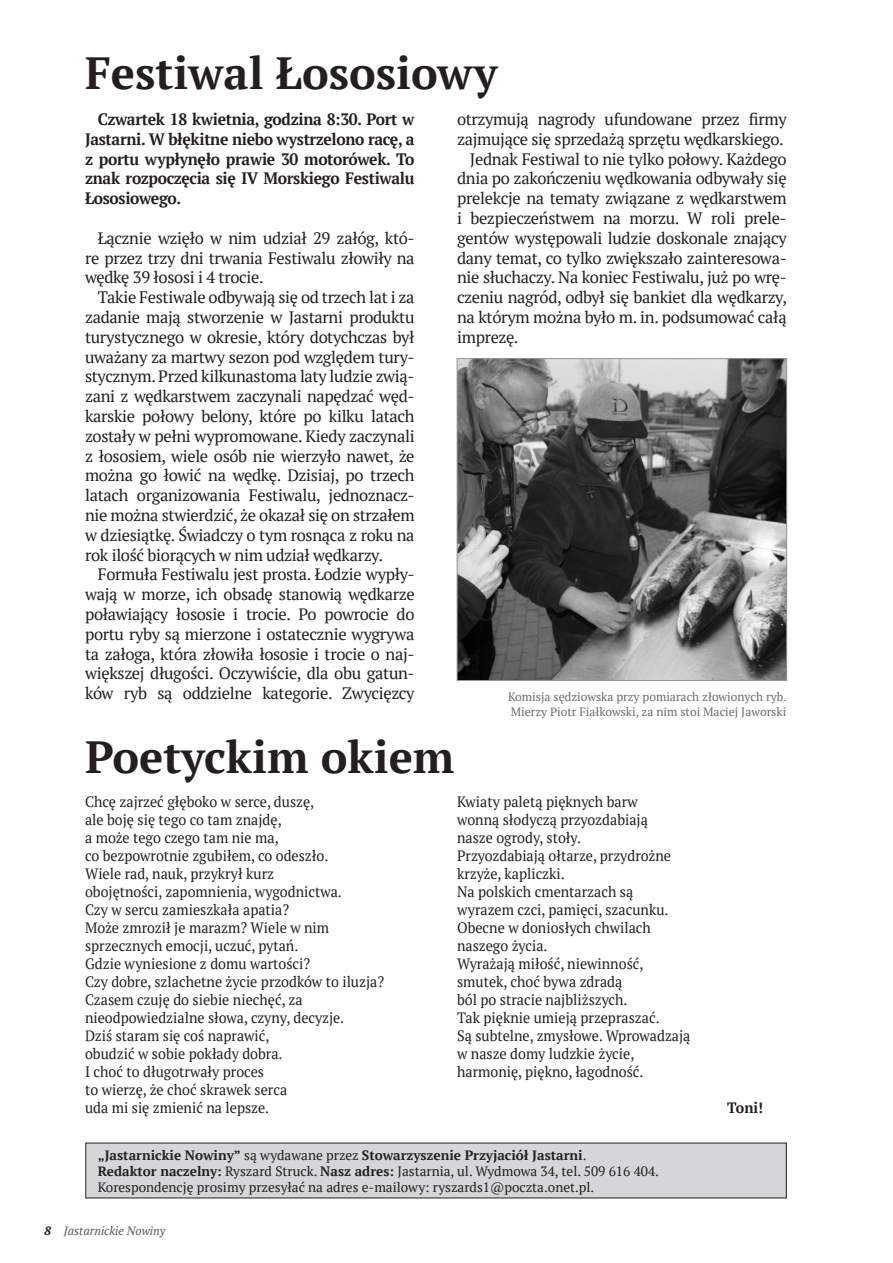
<style>
.page{position:relative;width:893px;height:1263px;background:#fff}
.page>*{position:absolute;margin:0;border:0;box-sizing:border-box;transform-origin:0 0}
.t1{font:700 45px "PT Serif";color:#231f20}
.t2{font:16.5px/19.8px "PT Serif";letter-spacing:-.02em;color:#231f20;text-align:justify}
.t3{font:700 16.5px/19.8px "PT Serif";letter-spacing:-.02em;color:#231f20;text-align:justify;scale:.95 1}
.t4{font:15px/18px "PT Serif";color:#231f20;scale:.95 1}
.t5{font:700 15px "PT Serif";color:#231f20;scale:.95 1}
.t6{font:13.5px/16.2px "PT Serif";color:#231f20}
.t7{font:12px/14.4px "PT Serif";color:#6c6d70}
.t8{font:italic 12px "PT Serif";color:#57585a}
.s1{font-weight:700}
.s2{font-weight:700;color:#231f20}
</style>
<div class="page">
<div style="left:86px;top:1143px;width:700px;height:55px;background:#d5d6d8"></div>
<img style="left:459px;top:360px;width:326px;height:319px">
<div style="left:457px;top:358px;width:330px;height:323px;border:1px solid #939598"></div>
<h1 class="t1" style="left:85px;top:43px;width:414px">Festiwal Łososiowy</h1>
<p class="t3" style="left:85px;top:109px;width:348px;text-indent:13px">Czwartek 18 kwietnia, godzina 8:30. Port w Jastarni. W błękitne niebo wystrzelono racę, a z portu wypłynęło prawie 30 motorówek. To znak rozpoczęcia się IV Morskiego Festiwalu Łososiowego.</p>
<p class="t2" style="left:85px;top:228px;width:331px;text-indent:13px">Łącznie wzięło w nim udział 29 załóg, któ&shy;re przez trzy dni trwania Festiwalu złowiły na wędkę 39 łososi i 4 trocie.</p>
<p class="t2" style="left:85px;top:287px;width:331px;text-indent:13px">Takie Festiwale odbywają się od trzech lat i za zadanie mają stworzenie w Jastarni produktu turystycznego w okresie, który dotychczas był uważany za martwy sezon pod względem tury&shy;stycznym. Przed kilkunastoma laty ludzie zwią&shy;zani z wędkarstwem zaczynali napędzać węd&shy;karskie połowy belony, które po kilku latach zostały w pełni wypromowane. Kiedy zaczynali z łososiem, wiele osób nie wierzyło nawet, że można go łowić na wędkę. Dzisiaj, po trzech latach organizowania Festiwalu, jednoznacz&shy;nie można stwierdzić, że okazał się on strzałem w dziesiątkę. Świadczy o tym rosnąca z roku na rok ilość biorących w nim udział wędkarzy.</p>
<p class="t2" style="left:85px;top:564px;width:331px;text-indent:13px">Formuła Festiwalu jest prosta. Łodzie wypły&shy;wają w morze, ich obsadę stanowią wędkarze poławiający łososie i trocie. Po powrocie do portu ryby są mierzone i ostatecznie wygrywa ta załoga, która złowiła łososie i trocie o naj&shy;większej długości. Oczywiście, dla obu gatun&shy;ków ryb są oddzielne kategorie. Zwycięzcy</p>
<p class="t2" style="left:457px;top:109px;width:331px">otrzymują nagrody ufundowane przez firmy</p>
<p class="t2" style="left:457px;top:129px;width:328px">zajmujące się sprzedażą sprzętu wędkarskiego.</p>
<p class="t2" style="left:470px;top:149px;width:318px">Jednak Festiwal to nie tylko połowy. Każdego</p>
<p class="t2" style="left:457px;top:168px;width:331px">dnia po zakończeniu wędkowania odbywały się</p>
<p class="t2" style="left:457px;top:188px;width:331px">prelekcje na tematy związane z wędkarstwem</p>
<p class="t2" style="left:457px;top:208px;width:331px">i bezpieczeństwem na morzu. W roli prele-</p>
<p class="t2" style="left:457px;top:228px;width:331px">gentów występowali ludzie doskonale znający</p>
<p class="t2" style="left:457px;top:248px;width:331px">dany temat, co tylko zwiększało zainteresowa-</p>
<p class="t2" style="left:457px;top:267px;width:331px">nie słuchaczy. Na koniec Festiwalu, już po wrę-</p>
<p class="t2" style="left:457px;top:287px;width:332px">czeniu nagród, odbył się bankiet dla wędkarzy,</p>
<p class="t2" style="left:457px;top:307px;width:331px">na którym można było m. in. podsumować całą</p>
<p class="t2" style="left:457px;top:327px;width:63px">imprezę.</p>
<p class="t7" style="left:508px;top:689px;width:280px">Komisja sędziowska przy pomiarach złowionych ryb.<br>Mierzy Piotr Fiałkowski, za nim stoi Maciej Jaworski</p>
<h1 class="t1" style="left:85px;top:726px;width:371px">Poetyckim okiem</h1>
<p class="t4" style="left:85px;top:792px;width:316px">Chcę zajrzeć głęboko w serce, duszę,<br>ale boję się tego co tam znajdę,<br>a może tego czego tam nie ma,<br>co bezpowrotnie zgubiłem, co odeszło.<br>Wiele rad, nauk, przykrył kurz<br>obojętności, zapomnienia, wygodnictwa.<br>Czy w sercu zamieszkała apatia?<br>Może zmroził je marazm? Wiele w nim sprzecznych emocji, uczuć, pytań.<br>Gdzie wyniesione z domu wartości?<br>Czy dobre, szlachetne życie przodków to iluzja?<br>Czasem czuję do siebie niechęć, za nieodpowiedzialne słowa, czyny, decyzje.<br>Dziś staram się coś naprawić,<br>obudzić w sobie pokłady dobra.<br>I choć to długotrwały proces<br>to wierzę, że choć skrawek serca<br>uda mi się zmienić na lepsze.</p>
<p class="t4" style="left:457px;top:792px;width:247px">Kwiaty paletą pięknych barw<br>wonną słodyczą przyozdabiają<br>nasze ogrody, stoły.<br>Przyozdabiają ołtarze, przydrożne krzyże, kapliczki.<br>Na polskich cmentarzach są wyrazem czci, pamięci, szacunku.<br>Obecne w doniosłych chwilach naszego życia.<br>Wyrażają miłość, niewinność, smutek, choć bywa zdradą<br>ból po stracie najbliższych.<br>Tak pięknie umieją przepraszać.<br>Są subtelne, zmysłowe. Wprowadzają w nasze domy ludzkie życie, harmonię, piękno, łagodność.</p>
<p class="t6" style="left:98px;top:1146px;width:563px"><span class="s1">„Jastarnickie Nowiny”</span> są wydawane przez <span class="s1">Stowarzyszenie Przyjaciół Jastarni</span>.<br><span class="s1">Redaktor naczelny:</span> Ryszard Struck. <span class="s1">Nasz adres:</span> Jastarnia, ul. Wydmowa 34, tel. 509 616 404.<br>Korespondencję prosimy przesyłać na adres e-mailowy: ryszards1@poczta.onet.pl.</p>
<p class="t8" style="left:45px;top:1223px;width:122px"><span class="s2">8</span> Jastarnickie Nowiny</p>
<p class="t5" style="left:727px;top:1097px;width:39px">Toni!</p>
</div>
